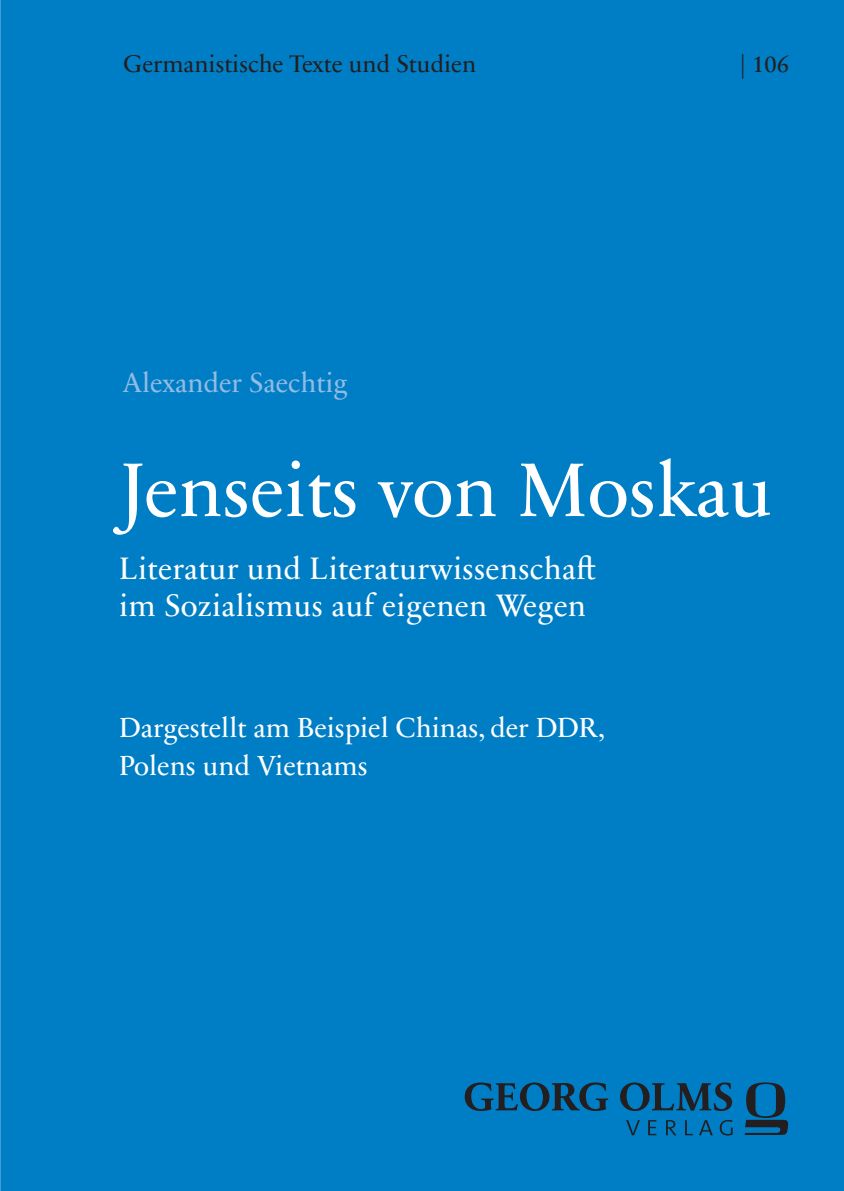
<style>
.page{position:relative;width:844px;height:1191px;background:#fff}
.page>*{position:absolute;margin:0;border:0;box-sizing:border-box;transform-origin:0 0}
.t1{font:77px "Sabon Next LT Pro";color:#fff}
.t2{font:31.5px/37.8px "Sabon Next LT Pro";letter-spacing:.01em;color:#fff}
.t3{font:28px/37.8px "Sabon Next LT Pro";color:#fff}
.t4{font:28px "Sabon Next LT Pro";color:#94bbe3}
.t5{font:24.5px "Sabon Next LT Pro";color:#231f20}
</style>
<div class="page">
<div style="left:1px;top:1px;width:841px;height:1189px;background:#007ec5"></div>
<svg style="left:626px;top:1120px;width:106px;height:15px"></svg>
<svg style="left:464px;top:1082px;width:268px;height:29px"></svg>
<svg style="left:744px;top:1082px;width:44px;height:53px"></svg>
<p class="t5" style="left:124px;top:45px;width:354px">Germanistische Texte und Studien</p>
<p class="t5" style="left:739px;top:45px;width:50px">| 106</p>
<p class="t4" style="left:123px;top:360px;width:226px">Alexander Saechtig</p>
<h1 class="t1" style="left:119px;top:430px;width:655px">Jenseits von Moskau</h1>
<p class="t2" style="left:119px;top:548px;width:478px">Literatur und Literaturwissenschaft im Sozialismus auf eigenen Wegen</p>
<p class="t3" style="left:119px;top:708px;width:487px">Dargestellt am Beispiel Chinas, der DDR,<br>Polens und Vietnams</p>
</div>
